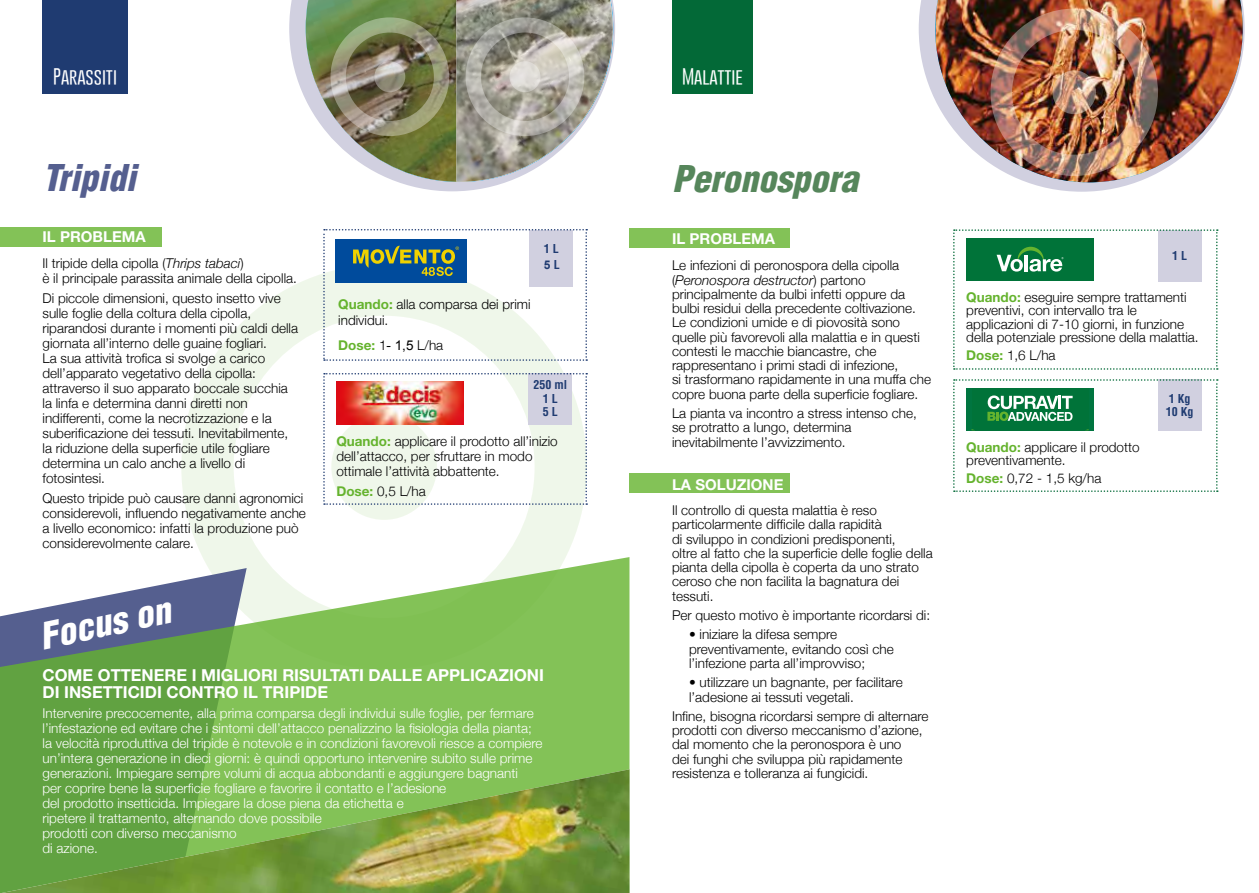
<style>
.page{position:relative;width:1259px;height:893px;background:#fff}
.page>*{position:absolute;margin:0;border:0;box-sizing:border-box;transform-origin:0 0}
.t1{font:italic 900 condensed 36px "Helvetica LT Std";color:#56865b}
.t2{font:italic 900 condensed 36px "Helvetica LT Std";color:#555f8f}
.t3{font:italic 900 condensed 36px "Helvetica LT Std";color:#fff}
.t4{font:300 18px "Gobold";color:#fff}
.t5{font:700 16.5px "Helvetica Neue LT Std";color:#fff}
.t6{font:700 15px "Helvetica Neue LT Std";color:#fff}
.t7{font:300 13.5px/15px "Helvetica Neue";color:#000}
.t8{font:300 13.5px/15px "Helvetica Neue";color:#fff}
.t9{font:300 13.5px/15.5px "Helvetica Neue LT Std";color:#000}
.t10{font:700 13.5px "Helvetica Neue LT Std";color:#65b32e}
.t11{font:700 condensed 12px/13.5px "Helvetica LT Std";color:#1f3b71}
.t12{font:700 12px "Arial";color:#1f3b71}
.s1{font-style:italic}
.s2{font-weight:700;color:#65b32e}
.s3{font-family:"Helvetica Neue";font-weight:300;color:#000}
.s4{font-family:"Arial";font-weight:400;color:#000}
.s5{font-family:"Helvetica LT Std";font-stretch:condensed}
.s6{font-family:"Helvetica Neue LT Std";font-weight:700;color:#65b32e}
</style>
<div class="page">
<svg style="left:181px;top:274px;width:402px;height:283px"></svg>
<div style="left:331px;top:414px;width:106px;height:106px;background:#eff7ea;border-radius:50%"></div>
<div style="left:0;top:227px;width:162px;height:19px;background:#83c257"></div>
<svg style="left:289px;top:0;width:326px;height:191px"></svg>
<div style="left:43px;top:0;width:85px;height:94px;background:#1f3b71"></div>
<svg style="left:0;top:557px;width:629px;height:336px;background:#8bbb72"></svg>
<img style="left:2px;top:769px;width:627px;height:124px">
<img style="left:306px;top:0;width:150px;height:182px">
<img style="left:330px;top:17px;width:119px;height:119px">
<svg style="left:374px;top:61px;width:31px;height:31px"></svg>
<svg style="left:456px;top:0;width:157px;height:182px"></svg>
<svg style="left:509px;top:61px;width:31px;height:31px"></svg>
<svg style="left:918px;top:0;width:326px;height:192px"></svg>
<img style="left:935px;top:0;width:307px;height:182px">
<img style="left:990px;top:9px;width:168px;height:167px">
<svg style="left:1052px;top:70px;width:44px;height:44px;background:#bf9982"></svg>
<div style="left:672px;top:0;width:81px;height:94px;background:#036937"></div>
<div style="left:629px;top:228px;width:161px;height:20px;background:#83c257"></div>
<div style="left:629px;top:474px;width:161px;height:19px;background:#83c257"></div>
<svg style="left:953px;top:229px;width:264px;height:141px"></svg>
<svg style="left:953px;top:379px;width:264px;height:113px"></svg>
<svg style="left:323px;top:373px;width:264px;height:132px"></svg>
<svg style="left:323px;top:229px;width:264px;height:132px"></svg>
<h2 class="t4" style="left:53px;top:65px;width:65px">Parassiti</h2>
<h1 class="t2" style="left:43px;top:155px;width:95px">Tripidi</h1>
<p class="t6" style="left:43px;top:227px;width:105px">IL PROBLEMA</p>
<p class="t7" style="left:43px;top:256px;width:256px">Il tripide della cipolla (<span class="s1">Thrips tabaci</span>)<br>è il principale parassita animale della cipolla.</p>
<p class="t7" style="left:43px;top:291px;width:257px">Di piccole dimensioni, questo insetto vive sulle foglie della coltura della cipolla, riparandosi durante i momenti più caldi della giornata all’interno delle guaine fogliari.<br>La sua attività trofica si svolge a carico dell’apparato vegetativo della cipolla: attraverso il suo apparato boccale succhia la linfa e determina danni diretti non indifferenti, come la necrotizzazione e la suberificazione dei tessuti. Inevitabilmente, la riduzione della superficie utile fogliare determina un calo anche a livello di fotosintesi.</p>
<p class="t7" style="left:43px;top:491px;width:265px">Questo tripide può causare danni agronomici considerevoli, influendo negativamente anche a livello economico: infatti la produzione può considerevolmente calare.</p>
<p class="t11" style="left:543px;top:242px;width:16px">1 L</p>
<p class="t9" style="left:338px;top:296px;width:194px"><span class="s2">QUANDO:</span> alla comparsa dei primi individui.</p>
<p class="t10" style="left:338px;top:337px;width:107px">DOSE: <span class="s3">1</span><span class="s4">- 1,5</span> <span class="s3">L/ha</span></p>
<p class="t12" style="left:543px;top:257px;width:18px">5 <span class="s5">L</span></p>
<p class="t11" style="left:533px;top:378px;width:35px;text-align:center">250 ml<br>1 L<br>5 L</p>
<p class="t7" style="left:336px;top:433px;width:223px"><span class="s6">QUANDO:</span> applicare il prodotto all’inizio dell’attacco, per sfruttare in modo ottimale l’attività abbattente.</p>
<p class="t7" style="left:336px;top:483px;width:91px"><span class="s6">DOSE:</span> 0,5 L/ha</p>
<h1 class="t3" style="left:35px;top:614px;width:134px;rotate:-12deg">Focus on</h1>
<p class="t5" style="left:43px;top:665px;width:25px">COMEO</p>
<p class="t5" style="left:111px;top:665px;width:53px">TTENEREIMI</p>
<p class="t5" style="left:221px;top:665px;width:23px">GLIORIRISUL</p>
<p class="t5" style="left:330px;top:665px;width:40px">TATIDALLEAPPLICA</p>
<p class="t5" style="left:498px;top:665px;width:45px">ZIONI</p>
<p class="t5" style="left:43px;top:682px;width:90px">DII NSETTICIDICO</p>
<p class="t5" style="left:192px;top:682px;width:31px">NTROIL</p>
<p class="t5" style="left:262px;top:682px;width:21px">TRIPIDE</p>
<p class="t8" style="left:43px;top:705px;width:501px">Intervenire precocemente, alla prima comparsa degli individui sulle foglie, per fermare l’infestazione ed evitare che i sintomi dell’attacco penalizzino la fisiologia della pianta; la velocità riproduttiva del tripide è notevole e in condizioni favorevoli riesce a compiere un’intera generazione in dieci giorni: è quindi opportuno intervenire subito sulle prime generazioni. Impiegare sempre volumi di acqua abbondanti e aggiungere bagnanti<br>per coprire bene la superficie fogliare e favorire il contatto e l’adesione<br>del prodotto insetticida. Impiegare la dose piena da etichetta e<br>ripetere il trattamento, alternando dove possibile<br>prodotti con diverso meccanismo<br>di azione.</p>
<h2 class="t4" style="left:682px;top:66px;width:62px">Malattie</h2>
<h1 class="t1" style="left:672px;top:156px;width:187px">Peronospora</h1>
<p class="t6" style="left:672px;top:230px;width:105px">IL PROBLEMA</p>
<p class="t7" style="left:672px;top:257px;width:261px;line-height:14.4px">Le infezioni di peronospora della cipolla (<span class="s1">Peronospora destructor</span>) partono principalmente da bulbi infetti oppure da bulbi residui della precedente coltivazione.<br>Le condizioni umide e di piovosità sono quelle più favorevoli alla malattia e in questi contesti le macchie biancastre, che rappresentano i primi stadi di infezione,<br>si trasformano rapidamente in una muffa che copre buona parte della superficie fogliare.</p>
<p class="t7" style="left:672px;top:406px;width:246px;line-height:14.2px">La pianta va incontro a stress intenso che, se protratto a lungo, determina inevitabilmente l’avvizzimento.</p>
<p class="t6" style="left:672px;top:475px;width:113px">LA SOLUZIONE</p>
<p class="t7" style="left:672px;top:503px;width:262px;line-height:14.2px">Il controllo di questa malattia è reso particolarmente difficile dalla rapidità<br>di sviluppo in condizioni predisponenti,<br>oltre al fatto che la superficie delle foglie della pianta della cipolla è coperta da uno strato ceroso che non facilita la bagnatura dei tessuti.</p>
<p class="t7" style="left:672px;top:607px;width:260px">Per questo motivo è importante ricordarsi di:</p>
<p class="t7" style="left:689px;top:627px;width:206px;line-height:14.2px">• iniziare la difesa sempre preventivamente, evitando così che l’infezione parta all’improvviso;</p>
<p class="t7" style="left:689px;top:675px;width:215px;line-height:14.2px">• utilizzare un bagnante, per facilitare l’adesione ai tessuti vegetali.</p>
<p class="t7" style="left:672px;top:709px;width:258px;line-height:14.2px">Infine, bisogna ricordarsi sempre di alternare prodotti con diverso meccanismo d’azione, dal momento che la peronospora è uno<br>dei funghi che sviluppa più rapidamente resistenza e tolleranza ai fungicidi.</p>
<p class="t11" style="left:1172px;top:249px;width:16px">1 L</p>
<p class="t7" style="left:966px;top:290px;width:234px;line-height:13.5px"><span class="s6">QUANDO:</span> eseguire sempre trattamenti preventivi, con intervallo tra le applicazioni di 7-10 giorni, in funzione della potenziale pressione della malattia.</p>
<p class="t7" style="left:966px;top:347px;width:91px"><span class="s6">DOSE:</span> 1,6 L/ha</p>
<p class="t7" style="left:966px;top:440px;width:175px;line-height:13.5px"><span class="s6">QUANDO:</span> applicare il prodotto preventivamente.</p>
<p class="t7" style="left:966px;top:470px;width:137px"><span class="s6">DOSE:</span> 0,72 - 1,5 kg/ha</p>
<p class="t11" style="left:1166px;top:392px;width:29px">1 Kg<br>10 Kg</p>
</div>
